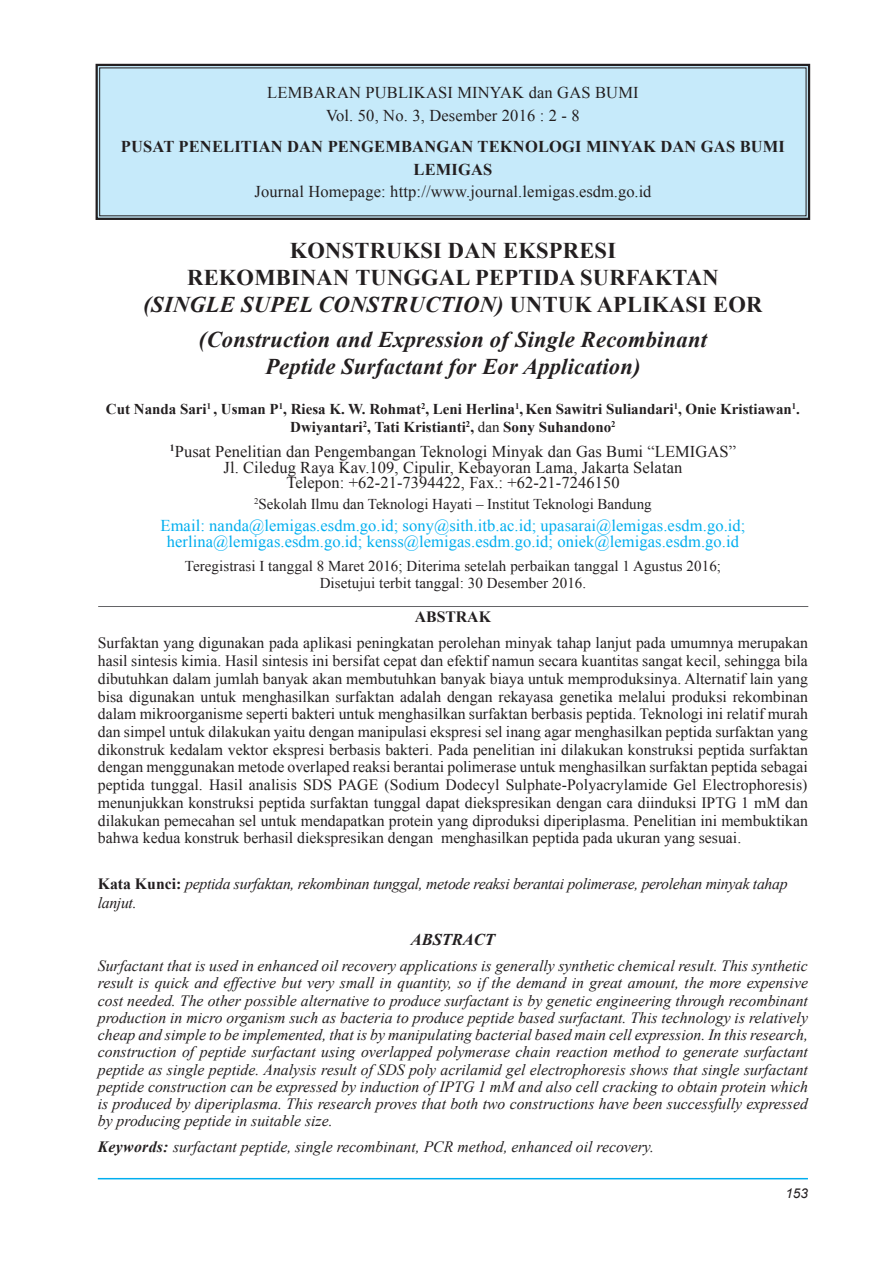
<style>
.page{position:relative;width:893px;height:1263px;background:#fff}
.page>*{position:absolute;margin:0;border:0;box-sizing:border-box;transform-origin:0 0}
.Judul_baru_naskah-it{font:italic 700 22.5px "Times New Roman";letter-spacing:.01em;color:#231f20}
.Judul_baru_naskah{font:700 22.5px "Times New Roman";letter-spacing:.01em;color:#231f20}
.Judul_baru_naskah-2{font:italic 700 22.5px "Times New Roman";letter-spacing:.01em;color:#231f20}
.Penulis_alamat{font:16.5px "Times New Roman";letter-spacing:.005em;color:#231f20}
.Penulis_alamat-2{font:16.5px "Times New Roman";letter-spacing:.005em;color:#00aeef}
.Jabatan_fungsional{font:16.5px "Times New Roman";letter-spacing:.01em;color:#231f20}
.Jabatan_fungsional-2{font:700 16.5px "Times New Roman";letter-spacing:.01em;color:#231f20}
.Bab_Abstrak{font:italic 700 16.5px "Times New Roman";color:#231f20}
.AbstrakISI{font:15.75px/17.7px "Times New Roman";color:#231f20;text-align:justify}
.AbstrakISI-2{font:italic 15.75px/17.2px "Times New Roman";color:#231f20;text-align:justify}
.Kata_kunci{font:italic 15.75px/19.5px "Times New Roman";letter-spacing:-.02em;color:#231f20}
.Kata_kunci-2{font:italic 15.75px "Times New Roman";color:#231f20}
.Bab_Abstrak-2{font:700 15.75px "Times New Roman";color:#231f20}
.Penulis_alamat-3{font:15px "Times New Roman";letter-spacing:.005em;color:#231f20}
.Penulis_nama{font:700 15px/18px "Times New Roman";color:#231f20;text-align:center}
.t1{font:italic 13.5px "Arial";color:#231f20}
.s1{font-style:normal}
.s2{font-weight:400}
.s3{font-weight:700;font-style:normal}
.s4{font-weight:700}
</style>
<div class="page">
<svg style="left:95px;top:63px;width:716px;height:157px;background:#bee0ef"></svg>
<hr style="left:98px;top:606px;width:710px;height:1px;background:#636366">
<hr style="left:98px;top:1178px;width:710px;height:1px;background:#00aeef">
<p class="Jabatan_fungsional" style="left:267px;top:82px;width:373px">LEMBARAN PUBLIKASI MINYAK dan GAS BUMI</p>
<p class="Jabatan_fungsional" style="left:326px;top:104px;width:255px">Vol. 50, No. 3, Desember 2016 : 2 - 8</p>
<p class="Jabatan_fungsional-2" style="left:121px;top:135px;width:666px">PUSAT PENELITIAN DAN PENGEMBANGAN TEKNOLOGI MINYAK DAN GAS BUMI</p>
<p class="Jabatan_fungsional-2" style="left:413px;top:158px;width:80px">LEMIGAS</p>
<p class="Jabatan_fungsional" style="left:254px;top:181px;width:399px">Journal Homepage: http://www.journal.lemigas.esdm.go.id</p>
<p class="Judul_baru_naskah" style="left:290px;top:235px;width:328px">KONSTRUKSI DAN EKSPRESI</p>
<p class="Judul_baru_naskah" style="left:187px;top:262px;width:533px">REKOMBINAN TUNGGAL PEPTIDA SURFAKTAN</p>
<p class="Judul_baru_naskah-2" style="left:144px;top:288px;width:620px">(SINGLE SUPEL CONSTRUCTION) <span class="s1">UNTUK APLIKASI EOR</span></p>
<p class="Judul_baru_naskah-it" style="left:199px;top:324px;width:510px">(Construction and Expression of Single Recombinant</p>
<p class="Judul_baru_naskah-it" style="left:265px;top:351px;width:377px">Peptide Surfactant for Eor Application)</p>
<p class="Penulis_nama" style="left:106px;top:400px;width:696px">Cut Nanda Sari<sup>1</sup> , Usman P<sup>1</sup>, Riesa K. W. Rohmat<sup>2</sup>, Leni Herlina<sup>1</sup>,Ken Sawitri Suliandari<sup>1</sup>, Onie Kristiawan<sup>1</sup>.<br>Dwiyantari<sup>2</sup>, Tati Kristianti<sup>2</sup>, <span class="s2">dan</span> Sony Suhandono<sup>2</sup></p>
<p class="Penulis_alamat" style="left:170px;top:440px;width:568px"><sup>1</sup>Pusat Penelitian dan Pengembangan Teknologi Minyak dan Gas Bumi “LEMIGAS”</p>
<p class="Penulis_alamat" style="left:224px;top:457px;width:460px">Jl. Ciledug Raya Kav.109, Cipulir, Kebayoran Lama, Jakarta Selatan</p>
<p class="Penulis_alamat" style="left:286px;top:472px;width:335px">Telepon: +62-21-7394422, Fax.: +62-21-7246150</p>
<p class="Penulis_alamat-3" style="left:254px;top:494px;width:399px"><sup>2</sup>Sekolah Ilmu dan Teknologi Hayati – Institut Teknologi Bandung</p>
<p class="Penulis_alamat-2" style="left:161px;top:514px;width:586px">Email: nanda@lemigas.esdm.go.id; sony@sith.itb.ac.id; upasarai@lemigas.esdm.go.id;</p>
<p class="Penulis_alamat-2" style="left:167px;top:531px;width:574px">herlina@lemigas.esdm.go.id; kenss@lemigas.esdm.go.id; oniek@lemigas.esdm.go.id</p>
<p class="Penulis_alamat-3" style="left:185px;top:556px;width:538px">Teregistrasi I tanggal 8 Maret 2016; Diterima setelah perbaikan tanggal 1 Agustus 2016;</p>
<p class="Penulis_alamat-3" style="left:320px;top:572px;width:268px">Disetujui terbit tanggal: 30 Desember 2016.</p>
<p class="Bab_Abstrak-2" style="left:415px;top:606px;width:78px">ABSTRAK</p>
<p class="AbstrakISI" style="left:98px;top:634px;width:712px">Surfaktan yang digunakan pada aplikasi peningkatan perolehan minyak tahap lanjut pada umumnya merupakan hasil sintesis kimia. Hasil sintesis ini bersifat cepat dan efektif namun secara kuantitas sangat kecil, sehingga bila dibutuhkan dalam jumlah banyak akan membutuhkan banyak biaya untuk memproduksinya. Alternatif lain yang bisa digunakan untuk menghasilkan surfaktan adalah dengan rekayasa genetika melalui produksi rekombinan dalam mikroorganisme seperti bakteri untuk menghasilkan surfaktan berbasis peptida. Teknologi ini relatif murah dan simpel untuk dilakukan yaitu dengan manipulasi ekspresi sel inang agar menghasilkan peptida surfaktan yang dikonstruk kedalam vektor ekspresi berbasis bakteri. Pada penelitian ini dilakukan konstruksi peptida surfaktan dengan menggunakan metode overlaped reaksi berantai polimerase untuk menghasilkan surfaktan peptida sebagai peptida tunggal. Hasil analisis SDS PAGE (Sodium Dodecyl Sulphate-Polyacrylamide Gel Electrophoresis) menunjukkan konstruksi peptida surfaktan tunggal dapat diekspresikan dengan cara diinduksi IPTG 1 mM dan dilakukan pemecahan sel untuk mendapatkan protein yang diproduksi diperiplasma. Penelitian ini membuktikan bahwa kedua konstruk berhasil diekspresikan dengan menghasilkan peptida pada ukuran yang sesuai.</p>
<p class="Kata_kunci" style="left:98px;top:873px;width:691px"><span class="s3">Kata Kunci:</span> peptida surfaktan, rekombinan tunggal, metode reaksi berantai polimerase, perolehan minyak tahap lanjut.</p>
<p class="Bab_Abstrak" style="left:411px;top:928px;width:86px">ABSTRACT</p>
<p class="AbstrakISI-2" style="left:98px;top:957px;width:712px">Surfactant that is used in enhanced oil recovery applications is generally synthetic chemical result. This synthetic result is quick and effective but very small in quantity, so if the demand in great amount, the more expensive cost needed. The other possible alternative to produce surfactant is by genetic engineering through recombinant production in micro organism such as bacteria to produce peptide based surfactant. This technology is relatively cheap and simple to be implemented, that is by manipulating bacterial based main cell expression. In this research, construction of peptide surfactant using overlapped polymerase chain reaction method to generate surfactant peptide as single peptide. Analysis result of SDS poly acrilamid gel electrophoresis shows that single surfactant peptide construction can be expressed by induction of IPTG 1 mM and also cell cracking to obtain protein which is produced by diperiplasma. This research proves that both two constructions have been successfully expressed by producing peptide in suitable size.</p>
<p class="Kata_kunci-2" style="left:98px;top:1135px;width:558px"><span class="s4">Keywords:</span> surfactant peptide, single recombinant, PCR method, enhanced oil recovery.</p>
<p class="t1" style="left:785px;top:1184px;width:24px">153</p>
</div>
